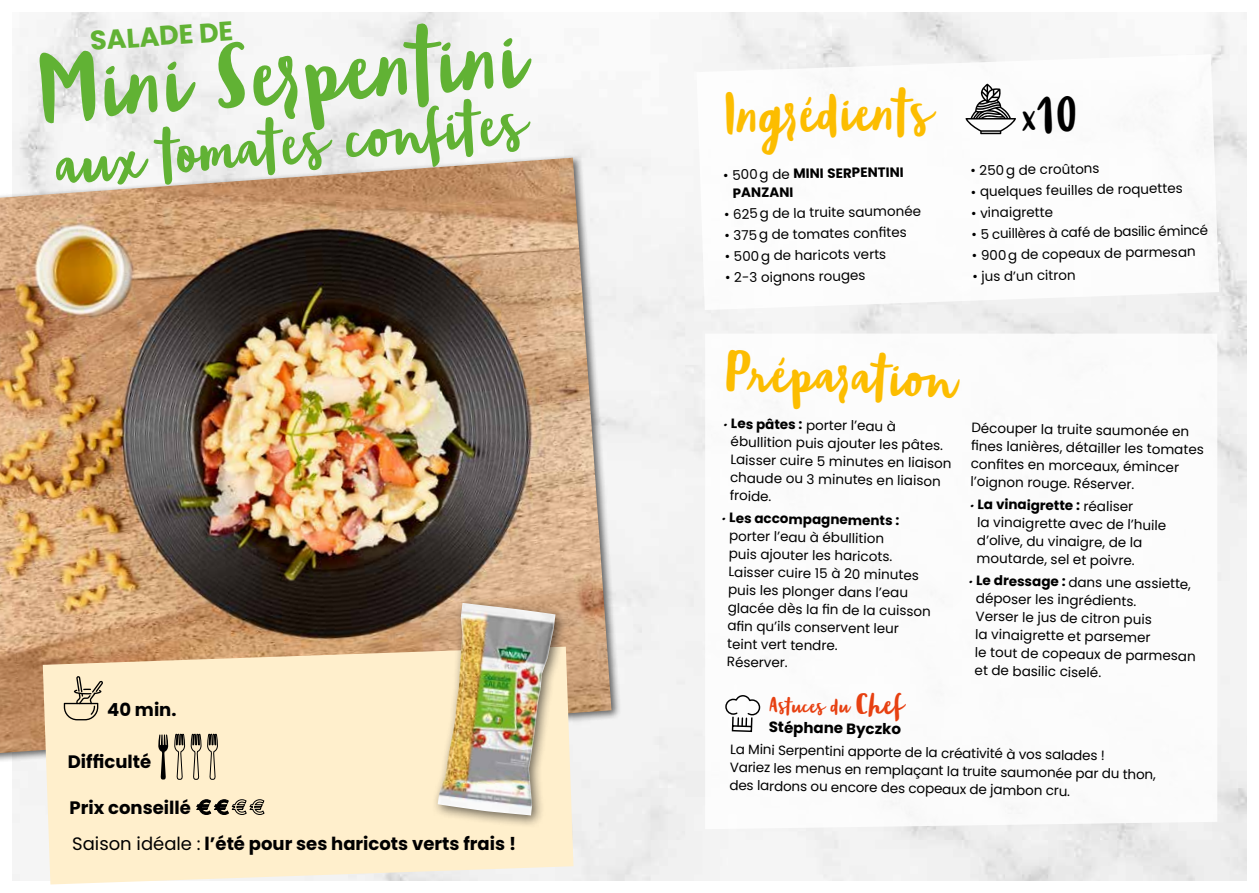
<style>
.page{position:relative;width:1259px;height:893px;background:#fff}
.page>*{position:absolute;margin:0;border:0;box-sizing:border-box;transform-origin:0 0}
.t1{font:73.5px "Blog Script";color:#61b234}
.t2{font:51px "Blog Script";color:#61b234}
.t3{font:44.25px "Blog Script";color:#fcbd00}
.t4{font:700 27px "Poppins";color:#61b234}
.t5{font:700 18px/36.8px "Poppins";color:#000}
.t6{font:16.5px "Blog Script";color:#e74011}
.t7{font:700 15px "Poppins";color:#000}
.t8{font:13.5px/18px "Poppins";color:#000}
.t9{font:700 13.5px/18px "Poppins";color:#000}
.s1{font-weight:400}
.s2{font-family:"Blog Script"}
.s3{font-weight:700}
.s4{font-size:24px}
</style>
<div class="page">
<div style="left:0;top:154px;width:621px;height:611px;background:#000;opacity:.6"></div>
<img style="left:0;top:158px;width:611px;height:595px">
<svg style="left:43px;top:647px;width:530px;height:237px;background:#fbeac9"></svg>
<svg style="left:696px;top:54px;width:523px;height:256px"></svg>
<svg style="left:705px;top:334px;width:512px;height:495px"></svg>
<svg style="left:965px;top:84px;width:51px;height:50px"></svg>
<svg style="left:725px;top:694px;width:36px;height:39px"></svg>
<div style="left:431px;top:596px;width:137px;height:232px;background:#000;opacity:.58"></div>
<img style="left:438px;top:603px;width:117px;height:212px">
<svg style="left:64px;top:676px;width:39px;height:44px;background:#d1c4a7"></svg>
<svg style="left:158px;top:734px;width:10px;height:45px"></svg>
<svg style="left:175px;top:722px;width:10px;height:70px"></svg>
<svg style="left:191px;top:722px;width:10px;height:70px"></svg>
<svg style="left:207px;top:722px;width:11px;height:70px"></svg>
<svg style="left:196px;top:799px;width:68px;height:16px"></svg>
<svg style="left:1022px;top:96px;width:53px;height:38px"></svg>
<h3 class="t4" style="left:89px;top:25px;width:145px;rotate:-4deg">SALADE DE</h3>
<h1 class="t1" style="left:33px;top:50px;width:491px;rotate:-4deg">Mini Serpentini</h1>
<h2 class="t2" style="left:53px;top:135px;width:473px;rotate:-5deg">aux tomates con fi tes</h2>
<h3 class="t5" style="left:107px;top:691px;width:71px">40 min.</h3>
<h3 class="t5" style="left:68px;top:743px;width:85px">Difficulté</h3>
<h3 class="t5" style="left:70px;top:789px;width:448px">Prix conseillé<br><span class="s1">Saison idéale :</span> l’été pour ses haricots verts frais !</h3>
<h3 class="t3" style="left:723px;top:90px;width:210px;rotate:-1deg">Ingrédients</h3>
<p class="t9" style="left:732px;top:166px;width:173px;text-indent:-9px;rotate:-1deg"><span class="s1">• 500g de</span> MINI SERPENTINI<br>PANZANI</p>
<p class="t8" style="left:724px;top:205px;width:199px;rotate:-1deg">• 625g de la truite saumonée</p>
<p class="t8" style="left:724px;top:226px;width:184px;rotate:-1deg">• 375g de tomates confi tes</p>
<p class="t8" style="left:724px;top:248px;width:163px;rotate:-1deg">• 500g de haricots verts</p>
<p class="t8" style="left:725px;top:269px;width:142px;rotate:-1deg">• 2-3 oignons rouges</p>
<p class="t8" style="left:970px;top:162px;width:131px;rotate:-1deg">• 250g de croûtons</p>
<p class="t8" style="left:970px;top:183px;width:214px;rotate:-1deg">• quelques feuilles de roquettes</p>
<p class="t8" style="left:971px;top:204px;width:83px;rotate:-1deg">• vinaigrette</p>
<p class="t8" style="left:971px;top:225px;width:238px;rotate:-1deg">• 5 cuillères à café de basilic émincé</p>
<p class="t8" style="left:971px;top:246px;width:225px;rotate:-1deg">• 900g de copeaux de parmesan</p>
<p class="t8" style="left:972px;top:268px;width:105px;rotate:-1deg">• jus d’un citron</p>
<h3 class="t3" style="left:725px;top:347px;width:204px;rotate:2deg">Préparation</h3>
<p class="t8" style="left:731px;top:415px;width:223px;text-indent:-7px;rotate:1deg"><span class="s2">•</span> <span class="s3">Les pâtes :</span> porter l’eau à ébullition puis ajouter les pâtes.<br>Laisser cuire 5 minutes en liaison chaude ou 3 minutes en liaison froide.</p>
<p class="t8" style="left:729px;top:509px;width:204px;text-indent:-7px;rotate:1deg"><span class="s2">•</span> <span class="s3">Les accompagnements : </span>porter l’eau à ébullition<br>puis ajouter les haricots.<br>Laisser cuire 15 à 20 minutes puis les plonger dans l’eau glacée dès la fi n de la cuisson afi n qu’ils conservent leur teint vert tendre.<br>Réserver.</p>
<p class="t8" style="left:971px;top:419px;width:234px;rotate:1deg">Découper la truite saumonée en<br>fi nes lanières, détailler les tomates confi tes en morceaux, émincer l’oignon rouge. Réserver.</p>
<p class="t8" style="left:977px;top:495px;width:190px;text-indent:-7px;rotate:1deg"><span class="s2">•</span> <span class="s3">La vinaigrette :</span> réaliser<br>la vinaigrette avec de l’huile d’olive, du vinaigre, de la moutarde, sel et poivre.</p>
<p class="t8" style="left:976px;top:571px;width:222px;text-indent:-7px;rotate:1deg"><span class="s2">•</span> <span class="s3">Le dressage :</span> dans une assiette, déposer les ingrédients.<br>Verser le jus de citron puis<br>la vinaigrette et parsemer<br>le tout de copeaux de parmesan et de basilic ciselé.</p>
<p class="t6" style="left:769px;top:696px;width:136px;rotate:1deg">Astuces du <span class="s4">Chef</span></p>
<p class="t7" style="left:769px;top:718px;width:134px;rotate:1deg">Stéphane Byczko</p>
<p class="t8" style="left:730px;top:740px;width:427px;rotate:1deg">La Mini Serpentini apporte de la créativité à vos salades !<br>Variez les menus en remplaçant la truite saumonée par du thon, des lardons ou encore des copeaux de jambon cru.</p>
</div>
